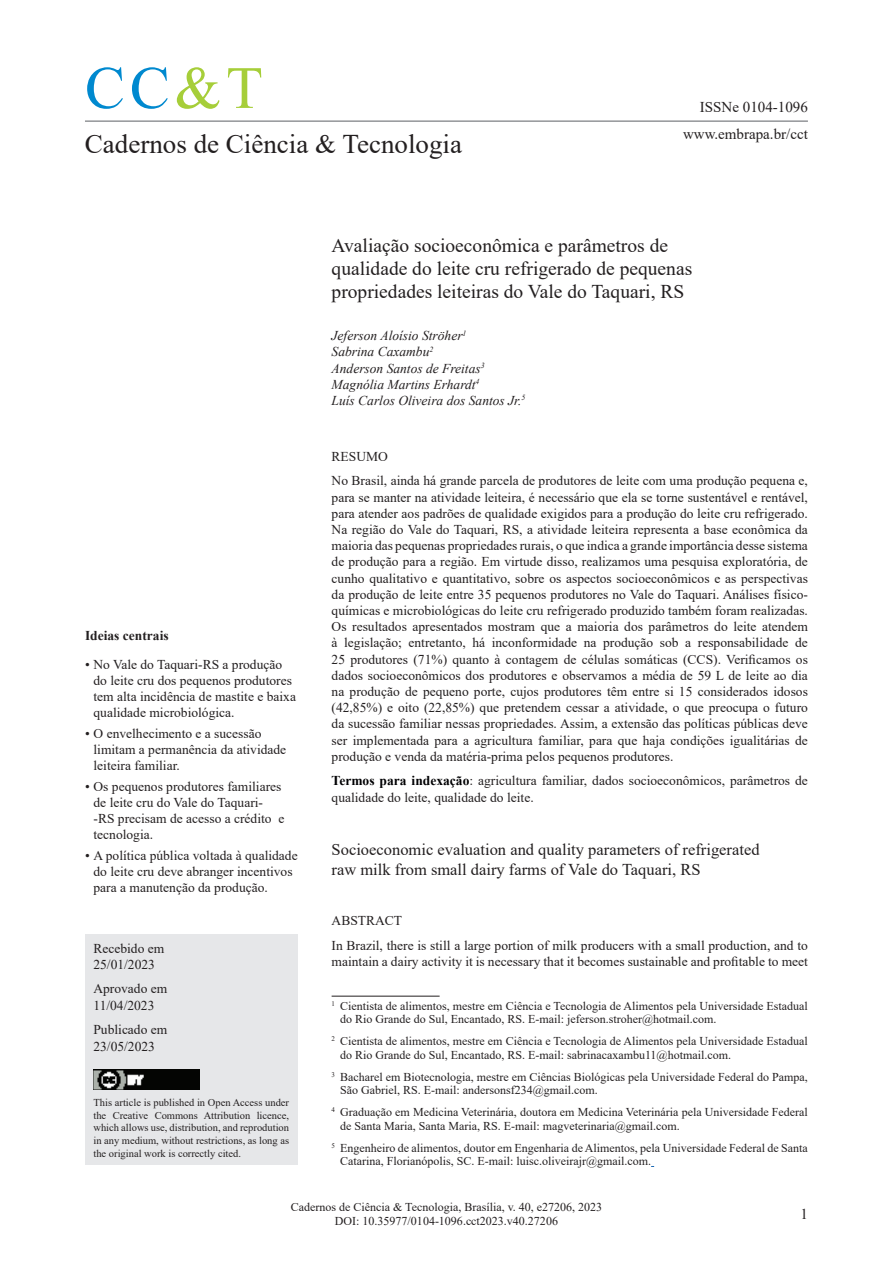
<style>
.page{position:relative;width:893px;height:1263px;background:#fff}
.page>*{position:absolute;margin:0;border:0;box-sizing:border-box;transform-origin:0 0}
.t1{font:60px "Times New Roman";color:#0089cf}
.t2{font:27px "Times New Roman";color:#231f20}
.t3{font:19.5px/23.4px "Times New Roman";color:#231f20}
.t4{font:16.5px/19.5px "Times New Roman";color:#231f20}
.t5{font:15px/26.5px "Times New Roman";color:#231f20;text-align:right}
.t6{font:13.5px/16.2px "Times New Roman";color:#231f20}
.t7{font:italic 13.5px/16.2px "Times New Roman";color:#231f20}
.t8{font:700 13.5px "Times New Roman";color:#231f20}
.t9{font:12px/13.5px "Times New Roman";color:#231f20}
.t10{font:10.5px/12.6px "Times New Roman";color:#231f20;text-align:justify}
.s1{color:#a6ce39}
.s2{font-weight:700;color:#000003}
</style>
<div class="page">
<hr style="left:85px;top:120px;width:723px;height:2px;background:#939598">
<div style="left:85px;top:935px;width:213px;height:230px;background:#e6e7e9"></div>
<img style="left:93px;top:1069px;width:107px;height:20px">
<hr style="left:332px;top:996px;width:108px;height:1px;background:#231f20">
<h1 class="t1" style="left:85px;top:46px;width:179px">CC<span class="s1">&amp;T</span></h1>
<h2 class="t2" style="left:85px;top:125px;width:379px">Cadernos de Ciência &amp; Tecnologia</h2>
<p class="t5" style="left:683px;top:94px;width:126px">ISSNe 0104-1096 www.embrapa.br/cct</p>
<p class="t8" style="left:85px;top:625px;width:85px">Ideias centrais</p>
<p class="t6" style="left:94px;top:656px;width:204px;text-indent:-9px">• No Vale do Taquari-RS a produção do leite cru dos pequenos produtores tem alta incidência de mastite e baixa qualidade microbiológica.</p>
<p class="t6" style="left:94px;top:725px;width:194px;text-indent:-9px">• O envelhecimento e a sucessão limitam a permanência da atividade leiteira familiar.</p>
<p class="t6" style="left:94px;top:778px;width:192px;text-indent:-9px">• Os pequenos produtores familiares de leite cru do Vale do Taquari--RS precisam de acesso a crédito e tecnologia.</p>
<p class="t6" style="left:94px;top:847px;width:206px;text-indent:-9px">• A política pública voltada à qualidade do leite cru deve abranger incentivos para a manutenção da produção.</p>
<p class="t6" style="left:93px;top:939px;width:72px">Recebido em<br>25/01/2023</p>
<p class="t6" style="left:93px;top:980px;width:75px">Aprovado em<br>11/04/2023</p>
<p class="t6" style="left:93px;top:1021px;width:75px">Publicado em<br>23/05/2023</p>
<p class="t10" style="left:93px;top:1096px;width:197px">This article is published in Open Access under the Creative Commons Attribution licence, which allows use, distribution, and reprodution in any medium, without restrictions, as long as the original work is correctly cited.</p>
<h3 class="t3" style="left:332px;top:233px;width:362px">Avaliação socioeconômica e parâmetros de qualidade do leite cru refrigerado de pequenas propriedades leiteiras do Vale do Taquari, RS</h3>
<p class="t7" style="left:332px;top:327px;width:195px">Jeferson Aloísio Ströher<sup>1<br></sup>Sabrina Caxambu<sup>2<br></sup>Anderson Santos de Freitas<sup>3<br></sup>Magnólia Martins Erhardt<sup>4<br></sup>Luís Carlos Oliveira dos Santos Jr.<sup>5</sup></p>
<p class="t6" style="left:332px;top:443px;width:478px;line-height:24.8px">RESUMO<br>No Brasil, ainda há grande parcela de produtores de leite com uma produção pequena e,</p>
<p class="t6" style="left:332px;top:488px;width:478px;text-align:justify">para se manter na atividade leiteira, é necessário que ela se torne sustentável e rentável, para atender aos padrões de qualidade exigidos para a produção do leite cru refrigerado.<br>Na região do Vale do Taquari, RS, a atividade leiteira representa a base econômica da maioria das pequenas propriedades rurais, o que indica a grande importância desse sistema de produção para a região. Em virtude disso, realizamos uma pesquisa exploratória, de cunho qualitativo e quantitativo, sobre os aspectos socioeconômicos e as perspectivas da produção de leite entre 35 pequenos produtores no Vale do Taquari. Análises físico&shy;químicas e microbiológicas do leite cru refrigerado produzido também foram realizadas.<br>Os resultados apresentados mostram que a maioria dos parâmetros do leite atendem à legislação; entretanto, há inconformidade na produção sob a responsabilidade de 25 produtores (71%) quanto à contagem de células somáticas (CCS). Verificamos os dados socioeconômicos dos produtores e observamos a média de 59 L de leite ao dia na produção de pequeno porte, cujos produtores têm entre si 15 considerados idosos (42,85%) e oito (22,85%) que pretendem cessar a atividade, o que preocupa o futuro da sucessão familiar nessas propriedades. Assim, a extensão das políticas públicas deve ser implementada para a agricultura familiar, para que haja condições igualitárias de produção e venda da matéria-prima pelos pequenos produtores.</p>
<p class="t6" style="left:332px;top:772px;width:478px"><span class="s2">Termos para indexação</span>: agricultura familiar, dados socioeconômicos, parâmetros de qualidade do leite, qualidade do leite.</p>
<p class="t4" style="left:332px;top:839px;width:429px">Socioeconomic evaluation and quality parameters of refrigerated raw milk from small dairy farms of Vale do Taquari, RS</p>
<p class="t6" style="left:332px;top:907px;width:478px;line-height:24.8px">ABSTRACT<br>In Brazil, there is still a large portion of milk producers with a small production, and to</p>
<p class="t6" style="left:332px;top:953px;width:478px">maintain a dairy activity it is necessary that it becomes sustainable and profitable to meet</p>
<p class="t9" style="left:340px;top:998px;width:469px;text-indent:-9px"><sup>1</sup> Cientista de alimentos, mestre em Ciência e Tecnologia de Alimentos pela Universidade Estadual do Rio Grande do Sul, Encantado, RS. E-mail: jeferson.stroher@hotmail.com.</p>
<p class="t9" style="left:340px;top:1034px;width:469px;text-indent:-9px"><sup>2</sup> Cientista de alimentos, mestre em Ciência e Tecnologia de Alimentos pela Universidade Estadual do Rio Grande do Sul, Encantado, RS. E-mail: sabrinacaxambu11@hotmail.com.</p>
<p class="t9" style="left:340px;top:1069px;width:469px;text-indent:-9px"><sup>3</sup> Bacharel em Biotecnologia, mestre em Ciências Biológicas pela Universidade Federal do Pampa,<br>São Gabriel, RS. E-mail: andersonsf234@gmail.com.</p>
<p class="t9" style="left:340px;top:1105px;width:469px;text-indent:-9px"><sup>4</sup> Graduação em Medicina Veterinária, doutora em Medicina Veterinária pela Universidade Federal de Santa Maria, Santa Maria, RS. E-mail: magveterinaria@gmail.com.</p>
<p class="t9" style="left:340px;top:1140px;width:469px;text-indent:-9px"><sup>5</sup> Engenheiro de alimentos, doutor em Engenharia de Alimentos, pela Universidade Federal de Santa<br>Catarina, Florianópolis, SC. E-mail: luisc.oliveirajr@gmail.com.</p>
<p class="t9" style="left:291px;top:1199px;width:313px;line-height:14.4px;text-align:center">Cadernos de Ciência &amp; Tecnologia, Brasília, v. 40, e27206, 2023<br>DOI: 10.35977/0104-1096.cct2023.v40.27206</p>
<p class="t5" style="left:800px;top:1200px;width:9px">1</p>
</div>
